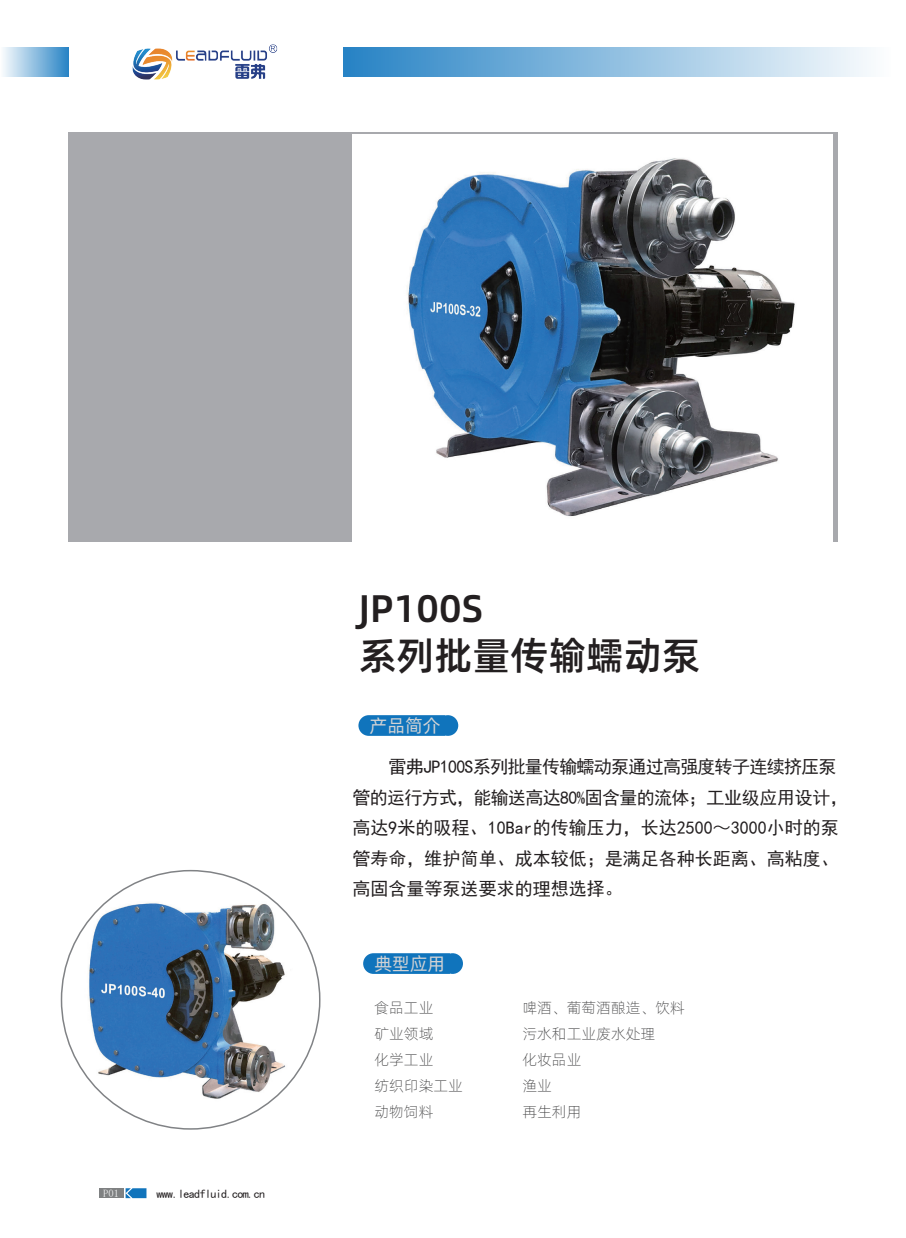
<style>
.page{position:relative;width:906px;height:1238px;background:#fff}
.page>*{position:absolute;margin:0;border:0;box-sizing:border-box;transform-origin:0 0}
.t1{font:38.55px/46.2px "Alibaba Pu Hui Ti M";color:#231f20}
.t2{font:18px/30.6px "Sim Hei";color:#231f20}
.t3{font:18px "Alibaba Pu Hui Ti R";color:#d1d2d4}
.t4{font:15px/26.2px "Alibaba Pu Hui Ti L";color:#3e3e3f}
.t5{font:12px "Sim Hei";letter-spacing:-.05em;color:#231f20}
.t6{font:10.5px "Source Han Sans CN Regular G Bpc EUC H";color:#fff}
</style>
<div class="page">
<img style="left:60px;top:887px;width:247px;height:228px">
<div style="left:68px;top:133px;width:770px;height:408px;background:#a8a9ad"></div>
<div style="left:99px;top:1188px;width:25px;height:10px;background:#7f8182"></div>
<svg style="left:126px;top:1188px;width:20px;height:10px"></svg>
<div style="left:0;top:47px;width:68px;height:30px;background:linear-gradient(to right,#fdfefe,#2e87c7)"></div>
<div style="left:343px;top:47px;width:547px;height:30px;background:linear-gradient(to right,#2682c4,#fdfdfe)"></div>
<img style="left:132px;top:44px;width:146px;height:36px">
<svg style="left:363px;top:953px;width:100px;height:20px;background:#1c7bbf"></svg>
<svg style="left:358px;top:715px;width:100px;height:20px;background:#1c7abf"></svg>
<img style="left:353px;top:135px;width:479px;height:406px">
<p class="t6" style="left:103px;top:1187px;width:17px">P01</p>
<p class="t5" style="left:156px;top:1187px;width:110px">www.leadfluid.com.cn</p>
<h1 class="t1" style="left:359px;top:583px;width:343px">JP100S<br>系列批量传输蠕动泵</h1>
<p class="t3" style="left:370px;top:711px;width:72px">产品简介</p>
<p class="t2" style="left:352px;top:751px;width:497px;text-indent:36px">雷弗JP100S系列批量传输蠕动泵通过高强度转子连续挤压泵管的运行方式，能输送高达80%固含量的流体；工业级应用设计，高达9米的吸程、10Bar的传输压力，长达2500～3000小时的泵管寿命，维护简单、成本较低；是满足各种长距离、高粘度、高固含量等泵送要求的理想选择。</p>
<p class="t3" style="left:374px;top:949px;width:72px">典型应用</p>
<p class="t4" style="left:374px;top:993px;width:90px">食品工业<br>矿业领域<br>化学工业<br>纺织印染工业动物饲料</p>
<p class="t4" style="left:522px;top:993px;width:164px">啤酒、葡萄酒酿造、饮料污水和工业废水处理<br>化妆品业<br>渔业<br>再生利用</p>
</div>
